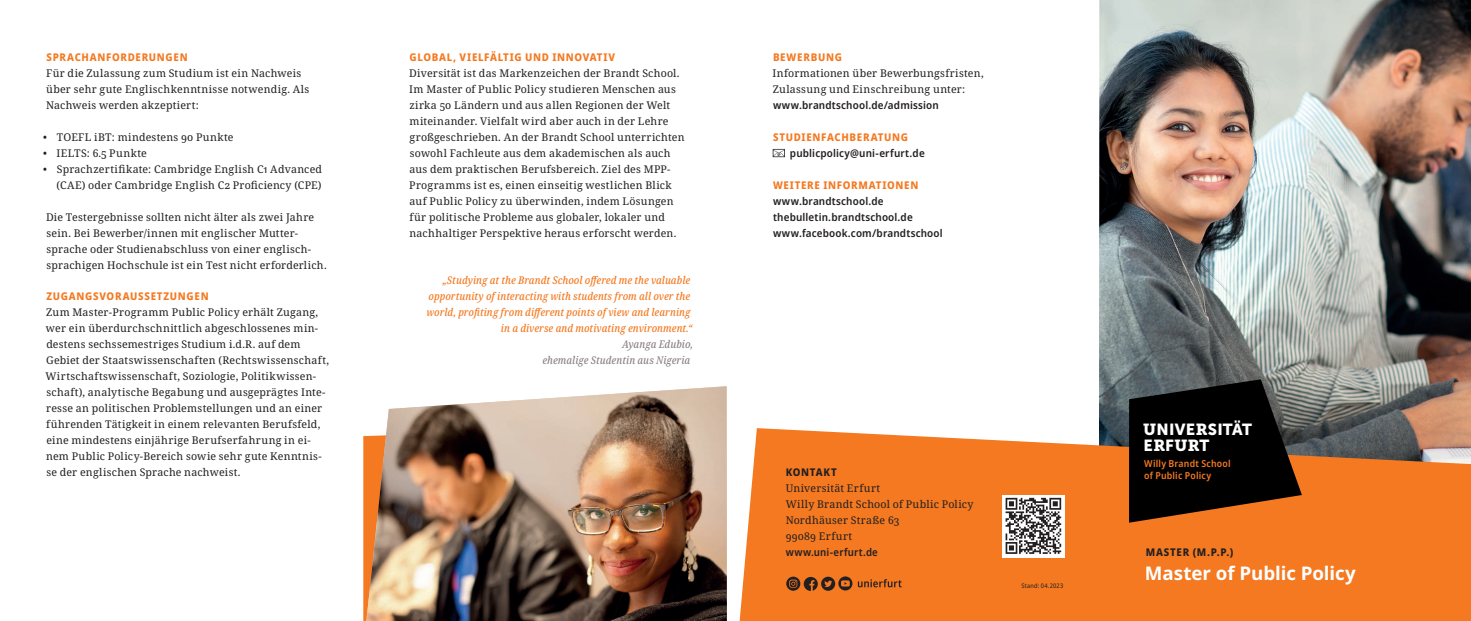
<style>
.page{position:relative;width:1471px;height:621px;background:#fff}
.page>*{position:absolute;margin:0;border:0;box-sizing:border-box;transform-origin:0 0}
.t1{font:700 18.75px "Noto Sans";letter-spacing:-.005em;color:#fff}
.t2{font:16px/16px "Museo Sans 900";letter-spacing:.015em;color:#fff}
.t3{font:10.62px/16px "Noto Serif";letter-spacing:.02em;color:#231f20}
.t4{font:italic 500 condensed 10.62px/16px "Noto Serif";letter-spacing:.01em;color:#f47921;text-align:right}
.t5{font:600 semi-condensed 10.62px/16px "Noto Sans";letter-spacing:.015em;color:#231f20}
.t6{font:800 semi-condensed 10.62px "Noto Sans";letter-spacing:.065em;color:#f47921}
.t7{font:italic 500 condensed 10.62px/16px "Noto Serif";letter-spacing:.015em;color:#8e8387;text-align:right}
.t8{font:800 semi-condensed 10.62px "Noto Sans";letter-spacing:.07em;color:#231f20}
.t9{font:600 semi-condensed 9.62px/11.4px "Noto Sans";letter-spacing:.02em;color:#f47921}
.t10{font:semi-condensed 6.25px "Noto Sans";letter-spacing:.03em;color:#231f20}
.s1{font-family:"Museo Slab 900"}
</style>
<div class="page">
<img style="left:1099px;top:0;width:371px;height:427px">
<svg style="left:739px;top:427px;width:731px;height:193px;background:#ed7e2e"></svg>
<svg style="left:1129px;top:379px;width:172px;height:143px;background:#261a11"></svg>
<svg style="left:772px;top:149px;width:13px;height:8px"></svg>
<svg style="left:786px;top:576px;width:66px;height:14px"></svg>
<svg style="left:858px;top:578px;width:43px;height:8px"></svg>
<svg style="left:363px;top:436px;width:3px;height:184px"></svg>
<img style="left:366px;top:386px;width:361px;height:234px">
<img style="left:1002px;top:494px;width:62px;height:62px">
<p class="t6" style="left:47px;top:49px;width:143px">SPRACHANFORDERUNGEN</p>
<p class="t3" style="left:46px;top:65px;width:265px">Für die Zulassung zum Studium ist ein Nachweis über sehr gute Englischkenntnisse notwendig. Als<br>Nachweis werden akzeptiert:</p>
<p class="t3" style="left:43px;top:129px;width:192px">• TOEFL iBT: mindestens 90 Punkte</p>
<p class="t3" style="left:43px;top:145px;width:105px">• IELTS: 6.5 Punkte</p>
<p class="t3" style="left:43px;top:161px;width:280px;text-align:right">• Sprachzertifikate: Cambridge English C1 Advanced (CAE) oder Cambridge English C2 Proficiency (CPE)</p>
<p class="t3" style="left:46px;top:209px;width:282px">Die Testergebnisse sollten nicht älter als zwei Jahre sein. Bei Bewerber/innen mit englischer Mutter&shy;sprache oder Studienabschluss von einer englisch&shy;sprachigen Hochschule ist ein Test nicht erforderlich.</p>
<p class="t6" style="left:46px;top:288px;width:164px">ZUGANGSVORAUSSETZUNGEN</p>
<p class="t3" style="left:46px;top:304px;width:285px">Zum Master-Programm Public Policy erhält Zugang, wer ein überdurchschnittlich abgeschlossenes min&shy;destens sechssemestriges Studium i.d.R. auf dem Gebiet der Staatswissenschaften (Rechtswissenschaft, Wirtschaftswissenschaft, Soziologie, Politikwissen&shy;schaft), analytische Begabung und ausgeprägtes Inte&shy;resse an politischen Problemstellungen und an einer führenden Tätigkeit in einem relevanten Berufsfeld, eine mindestens einjährige Berufserfahrung in ei&shy;nem Public Policy-Bereich sowie sehr gute Kenntnis&shy;se der englischen Sprache nachweist.</p>
<p class="t6" style="left:409px;top:49px;width:207px">GLOBAL, VIELFÄLTIG UND INNOVATIV</p>
<p class="t3" style="left:409px;top:65px;width:277px">Diversität ist das Markenzeichen der Brandt School.<br>Im Master of Public Policy studieren Menschen aus zirka 50 Ländern und aus allen Regionen der Welt miteinander. Vielfalt wird aber auch in der Lehre großgeschrieben. An der Brandt School unterrichten sowohl Fachleute aus dem akademischen als auch aus dem praktischen Berufsbereich. Ziel des MPP-Programms ist es, einen einseitig westlichen Blick auf Public Policy zu überwinden, indem Lösungen für politische Probleme aus globaler, lokaler und nachhaltiger Perspektive heraus erforscht werden.</p>
<p class="t4" style="left:426px;top:273px;width:267px">„Studying at the Brandt School offered me the valuable opportunity of interacting with students from all over the world, profiting from different points of view and learning in a diverse and motivating environment.“</p>
<p class="t7" style="left:542px;top:336px;width:152px">Ayanga Edubio,<br>ehemalige Studentin aus Nigeria</p>
<p class="t6" style="left:773px;top:49px;width:70px">BEWERBUNG</p>
<p class="t3" style="left:772px;top:65px;width:213px">Informationen über Bewerbungsfristen,<br>Zulassung und Einschreibung unter:</p>
<p class="t5" style="left:773px;top:97px;width:167px">www.brandtschool.de/admission</p>
<p class="t6" style="left:773px;top:129px;width:136px">STUDIENFACHBERATUNG</p>
<p class="t5" style="left:790px;top:145px;width:136px">publicpolicy@uni-erfurt.de</p>
<p class="t6" style="left:773px;top:177px;width:147px">WEITERE INFORMATIONEN</p>
<p class="t5" style="left:773px;top:193px;width:171px">www.brandtschool.de thebulletin.brandtschool.de www.facebook.com/brandtschool</p>
<p class="t8" style="left:785px;top:464px;width:53px">KONTAKT</p>
<p class="t3" style="left:785px;top:480px;width:189px">Universität Erfurt<br>Willy Brandt School of Public Policy<br>Nordhäuser Straße 63<br>99089 Erfurt</p>
<p class="t5" style="left:785px;top:543px;width:94px">www.uni-erfurt.de</p>
<p class="t10" style="left:1021px;top:581px;width:43px">Stand: 04.2023</p>
<h2 class="t2" style="left:1143px;top:421px;width:110px"><span class="s1">U</span>NIVE<span class="s1">R</span>SITÄT<br>E<span class="s1">R</span>F<span class="s1">UR</span>T</h2>
<p class="t9" style="left:1144px;top:458px;width:88px">Willy Brandt School of Public Policy</p>
<p class="t8" style="left:1145px;top:543px;width:89px">MASTER (M.P.P.)</p>
<h1 class="t1" style="left:1145px;top:559px;width:212px">Master of Public Policy</h1>
</div>
